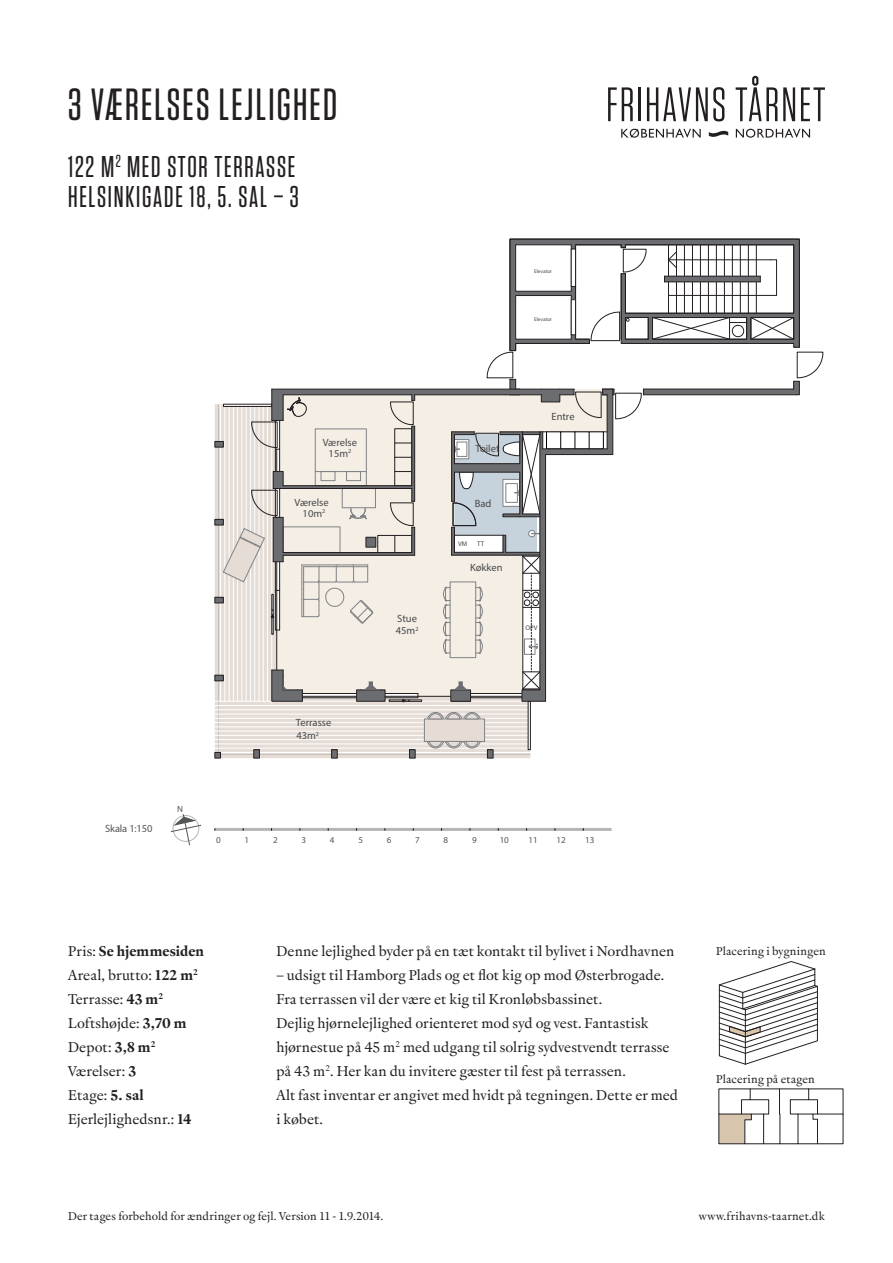
<style>
.page{position:relative;width:893px;height:1263px;background:#fff}
.page>*{position:absolute;margin:0;border:0;box-sizing:border-box;transform-origin:0 0}
.t1{font:500 45px "Tungsten Narrow";letter-spacing:.05em;color:#231f20}
.t2{font:500 30px/30px "Tungsten Narrow";letter-spacing:.06em;color:#231f20}
.t3{font:15px/24px "Rongel Roman Lining";letter-spacing:.005em;color:#231f20}
.t4{font:15px "Rongel Bold Lining";color:#231f20}
.t5{font:12px "Rongel Roman Lining";letter-spacing:.015em;color:#231f20}
.t6{font:100 10.5px/12.6px "Helvetica Neue LT";color:#48494a}
.t7{font:100 10.5px "Helvetica Neue LT";letter-spacing:-.015em;color:#545557}
.t8{font:100 9px "Helvetica Neue LT";letter-spacing:-.015em;color:#545557}
.t9{font:100 6.75px "Helvetica Neue LT";color:#48494a}
.t10{font:100 6px "Helvetica Neue LT";letter-spacing:.1em;color:#48494a}
.t11{font:100 5.25px "Helvetica Neue LT";color:#48494a}
.s1{font-family:"Rongel Roman Lining"}
.s2{font-family:"Rongel Bold Lining"}
</style>
<div class="page">
<svg style="left:608px;top:87px;width:25px;height:34px"></svg>
<hr style="left:638px;top:87px;width:3px;height:34px;background:#231f20">
<svg style="left:647px;top:87px;width:77px;height:34px"></svg>
<svg style="left:736px;top:87px;width:41px;height:34px"></svg>
<svg style="left:783px;top:87px;width:12px;height:34px"></svg>
<svg style="left:801px;top:87px;width:24px;height:34px"></svg>
<svg style="left:709px;top:130px;width:19px;height:7px"></svg>
<svg style="left:621px;top:129px;width:80px;height:9px"></svg>
<svg style="left:736px;top:129px;width:74px;height:9px"></svg>
<div style="left:752px;top:76px;width:6px;height:10px;border:2px solid #231f20;border-radius:2px"></div>
<svg style="left:215px;top:404px;width:315px;height:354px;background:#e3dbd5"></svg>
<hr style="left:272px;top:383px;width:1px;height:320px;background:#fff">
<hr style="left:220px;top:381px;width:1px;height:320px;background:#fff">
<hr style="left:210px;top:705px;width:317px;height:1px;background:#fff">
<hr style="left:210px;top:709px;width:318px;height:1px;background:#fff">
<hr style="left:208px;top:701px;width:319px;height:1px;background:#fff">
<hr style="left:210px;top:714px;width:318px;height:1px;background:#fff">
<hr style="left:210px;top:718px;width:318px;height:1px;background:#fff">
<hr style="left:210px;top:722px;width:318px;height:1px;background:#fff">
<hr style="left:210px;top:727px;width:318px;height:1px;background:#fff">
<hr style="left:210px;top:731px;width:318px;height:1px;background:#fff">
<hr style="left:210px;top:735px;width:318px;height:1px;background:#fff">
<hr style="left:210px;top:739px;width:318px;height:1px;background:#fff">
<hr style="left:210px;top:744px;width:318px;height:1px;background:#fff">
<hr style="left:210px;top:748px;width:317px;height:1px;background:#fff">
<hr style="left:208px;top:752px;width:322px;height:1px;background:#fff">
<div style="left:424px;top:719px;width:61px;height:22px;background:#e5dcd6"></div>
<div style="left:424px;top:719px;width:61px;height:22px;border:1px solid #808285"></div>
<svg style="left:427px;top:741px;width:54px;height:7px"></svg>
<svg style="left:427px;top:712px;width:54px;height:7px"></svg>
<svg style="left:170px;top:814px;width:31px;height:32px"></svg>
<hr style="left:215px;top:828px;width:397px;height:3px;background:#b5b7b7">
<div style="left:487px;top:750px;width:6px;height:8px;background:#6c6d70"></div>
<div style="left:409px;top:750px;width:6px;height:8px;background:#6c6d70"></div>
<div style="left:332px;top:750px;width:5px;height:8px;background:#6c6d70"></div>
<div style="left:254px;top:750px;width:5px;height:8px;background:#6c6d70"></div>
<div style="left:215px;top:675px;width:8px;height:6px;background:#6c6d70"></div>
<div style="left:215px;top:597px;width:8px;height:6px;background:#6c6d70"></div>
<div style="left:215px;top:519px;width:8px;height:6px;background:#6c6d70"></div>
<div style="left:215px;top:441px;width:8px;height:6px;background:#6c6d70"></div>
<div style="left:215px;top:441px;width:8px;height:6px;border:1px solid #231f20"></div>
<div style="left:215px;top:519px;width:8px;height:6px;border:1px solid #231f20"></div>
<div style="left:215px;top:597px;width:8px;height:6px;border:1px solid #231f20"></div>
<div style="left:215px;top:675px;width:8px;height:6px;border:1px solid #231f20"></div>
<div style="left:409px;top:750px;width:6px;height:8px;border:1px solid #231f20"></div>
<div style="left:487px;top:750px;width:6px;height:8px;border:1px solid #231f20"></div>
<div style="left:332px;top:750px;width:5px;height:8px;border:1px solid #231f20"></div>
<div style="left:254px;top:750px;width:5px;height:8px;border:1px solid #231f20"></div>
<svg style="left:215px;top:752px;width:6px;height:6px"></svg>
<svg style="left:223px;top:239px;width:600px;height:463px"></svg>
<svg style="left:718px;top:961px;width:100px;height:104px"></svg>
<svg style="left:718px;top:1088px;width:126px;height:56px"></svg>
<h1 class="t1" style="left:68px;top:82px;width:271px">3 VÆRELSES LEJLIGHED</h1>
<h2 class="t2" style="left:68px;top:152px;width:232px">122 M<sup>2</sup> MED STOR TERRASSE<br>HELSINKIGADE 18, 5. SAL – 3</h2>
<p class="t7" style="left:105px;top:822px;width:49px">Skala 1:150</p>
<p class="t8" style="left:177px;top:803px;width:7px">N</p>
<p class="t6" style="left:323px;top:436px;width:36px">Værelse</p>
<p class="t6" style="left:329px;top:447px;width:24px">15m<sup>2</sup></p>
<p class="t6" style="left:294px;top:496px;width:36px">Værelse</p>
<p class="t6" style="left:303px;top:507px;width:24px">10m<sup>2</sup></p>
<p class="t6" style="left:296px;top:716px;width:37px">Terrasse</p>
<p class="t6" style="left:296px;top:729px;width:24px">43m<sup>2</sup></p>
<p class="t6" style="left:396px;top:612px;width:24px">Stue<br>45m<sup>2</sup></p>
<p class="t11" style="left:534px;top:268px;width:19px">Elevator</p>
<p class="t11" style="left:534px;top:316px;width:19px">Elevator</p>
<p class="t6" style="left:475px;top:442px;width:25px">Toilet</p>
<p class="t6" style="left:475px;top:497px;width:18px">Bad</p>
<p class="t9" style="left:458px;top:539px;width:11px">VM</p>
<p class="t9" style="left:477px;top:539px;width:8px">TT</p>
<p class="t6" style="left:470px;top:561px;width:34px">Køkken</p>
<p class="t6" style="left:551px;top:410px;width:25px">Entre</p>
<p class="t9" style="left:526px;top:624px;width:14px">OPV</p>
<p class="t8" style="left:216px;top:835px;width:6px">0</p>
<p class="t8" style="left:245px;top:835px;width:6px">1</p>
<p class="t8" style="left:273px;top:835px;width:6px">2</p>
<p class="t8" style="left:301px;top:835px;width:6px">3</p>
<p class="t8" style="left:330px;top:835px;width:6px">4</p>
<p class="t8" style="left:358px;top:835px;width:6px">5</p>
<p class="t8" style="left:387px;top:835px;width:6px">6</p>
<p class="t8" style="left:415px;top:835px;width:6px">7</p>
<p class="t8" style="left:444px;top:835px;width:6px">8</p>
<p class="t8" style="left:472px;top:835px;width:6px">9</p>
<p class="t8" style="left:500px;top:835px;width:11px">10</p>
<p class="t8" style="left:528px;top:835px;width:11px">11</p>
<p class="t8" style="left:556px;top:835px;width:11px">12</p>
<p class="t8" style="left:585px;top:835px;width:11px">13</p>
<p class="t4" style="left:68px;top:942px;width:138px"><span class="s1">Pris:</span> Se hjemmesiden</p>
<p class="t3" style="left:68px;top:963px;width:131px">Areal, brutto: <span class="s2">122 m</span><sup>2<br></sup>Terrasse: <span class="s2">43 m</span><sup>2<br></sup>Loftshøjde: <span class="s2">3,70 m<br></span>Depot: <span class="s2">3,8 m</span><sup>2<br></sup>Værelser: <span class="s2">3<br></span>Etage: <span class="s2">5. sal<br></span>Ejerlejlighedsnr.: <span class="s2">14</span></p>
<p class="t3" style="left:276px;top:939px;width:400px">Denne lejlighed byder på en tæt kontakt til bylivet i Nordhavnen</p>
<p class="t3" style="left:276px;top:963px;width:403px">– udsigt til Hamborg Plads og et flot kig op mod Østerbrogade.<br>Fra terrassen vil der være et kig til Kronløbsbassinet.<br>Dejlig hjørnelejlighed orienteret mod syd og vest. Fantastisk hjørnestue på 45 m<sup>2</sup> med udgang til solrig sydvestvendt terrasse på 43 m<sup>2</sup>. Her kan du invitere gæster til fest på terrassen.<br>Alt fast inventar er angivet med hvidt på tegningen. Dette er med i købet.</p>
<p class="t5" style="left:716px;top:944px;width:111px">Placering i bygningen</p>
<p class="t5" style="left:716px;top:1072px;width:100px">Placering på etagen</p>
<p class="t10" style="left:718px;top:1081px;width:60px">Eksternt depot-3M<sup>2</sup></p>
<p class="t5" style="left:68px;top:1209px;width:317px">Der tages forbehold for ændringer og fejl. Version 11 - 1.9.2014.</p>
<p class="t5" style="left:699px;top:1209px;width:128px">www.frihavns-taarnet.dk</p>
</div>
